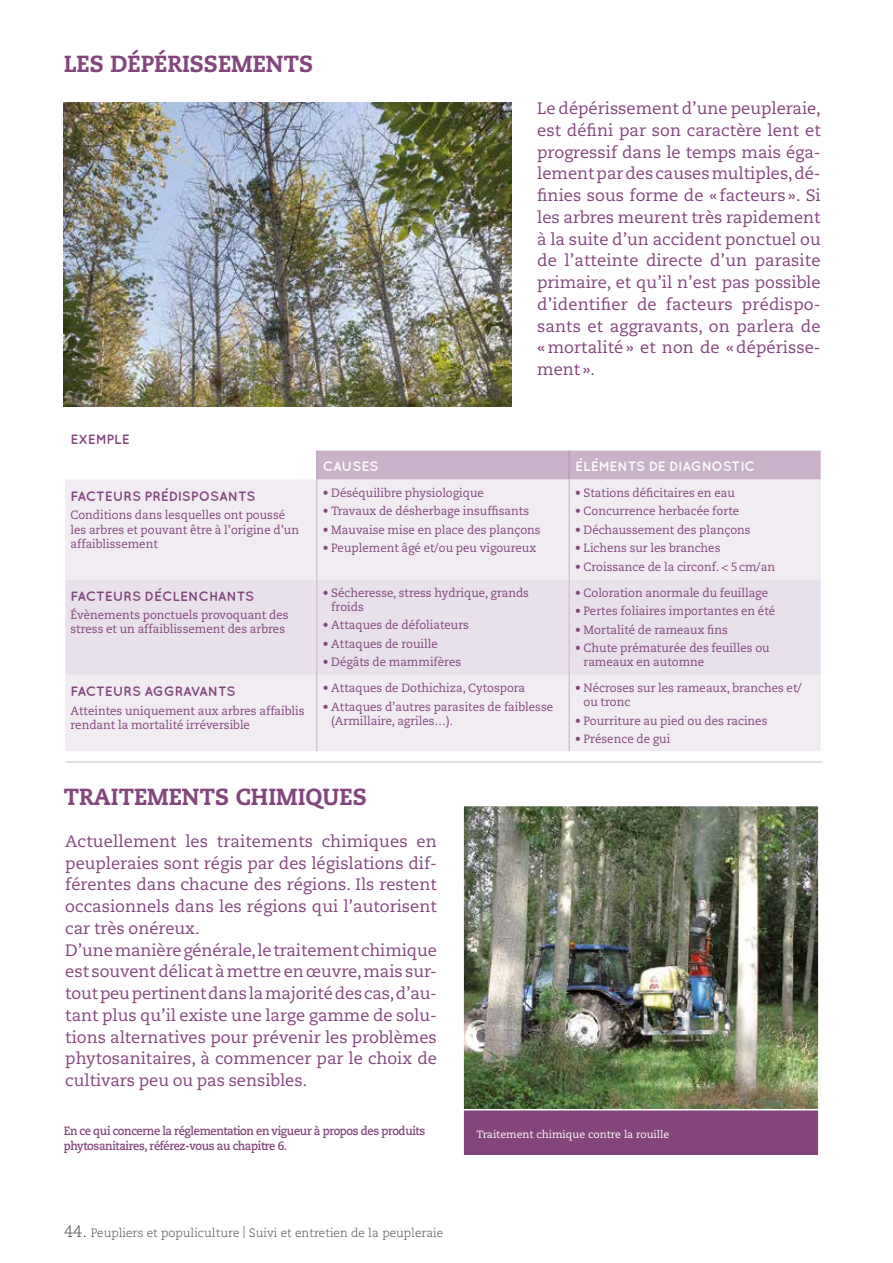
<style>
.page{position:relative;width:893px;height:1263px;background:#fff}
.page>*{position:absolute;margin:0;border:0;box-sizing:border-box;transform-origin:0 0}
.Titre_paragraphe{font:800 23.25px "Caecilia";color:#82467c;scale:.96 1}
.Titre_paragraphe-2{font:16.5px/21.8px "Caecilia";color:#82467c;text-align:justify}
.Body_Parasitaires{font:700 13.5px "Quicksand";color:#82467c}
.Body_Parasitaires-2{font:700 13.5px "Quicksand";letter-spacing:-.005em;color:#fff}
.Body_Parasitaires-3{font:12px/14.2px "Caecilia";color:#82467c;scale:.96 1}
.BODY_standard_01{font:700 12px "Caecilia";letter-spacing:-.03em;color:#82467c;scale:.93 1}
.t1{font:300 12px "Caecilia";color:#4a4a49}
.Légendes_photos{font:10.5px "Caecilia";color:#fff}
.s1{font-size:16.5px}
</style>
<div class="page">
<img style="left:64px;top:102px;width:448px;height:304px">
<div style="left:65px;top:480px;width:756px;height:271px;background:#f1ebf2"></div>
<div style="left:65px;top:579px;width:756px;height:96px;background:#e8e0ea"></div>
<hr style="left:317px;top:480px;width:1px;height:99px;background:#c9b2c9">
<hr style="left:569px;top:480px;width:1px;height:99px;background:#c9b2c9">
<hr style="left:317px;top:579px;width:1px;height:96px;background:#c9b2c9">
<hr style="left:569px;top:579px;width:1px;height:96px;background:#c9b2c9">
<hr style="left:317px;top:675px;width:1px;height:76px;background:#c9b2c9">
<hr style="left:569px;top:675px;width:1px;height:76px;background:#c9b2c9">
<svg style="left:317px;top:450px;width:504px;height:30px;background:#cab4ca"></svg>
<hr style="left:65px;top:762px;width:757px;height:1px;background:#cfbbd0">
<img style="left:463px;top:806px;width:356px;height:302px">
<svg style="left:463px;top:1108px;width:356px;height:47px;background:#864e80"></svg>
<p class="Titre_paragraphe" style="left:64px;top:50px;width:261px">LES DÉPÉRISSEMENTS</p>
<p class="Titre_paragraphe-2" style="left:537px;top:98px;width:285px">Le dépérissement d’une peupleraie, est défini par son caractère lent et progressif dans le temps mais éga&shy;lement par des causes multiples, dé&shy;finies sous forme de « facteurs ». Si les arbres meurent très rapidement à la suite d’un accident ponctuel ou de l’atteinte directe d’un parasite primaire, et qu’il n’est pas possible d’identifier de facteurs prédispo&shy;sants et aggravants, on parlera de «mortalité» et non de «dépérisse&shy;ment».</p>
<p class="Body_Parasitaires" style="left:71px;top:431px;width:61px">EXEMPLE</p>
<p class="Body_Parasitaires" style="left:71px;top:488px;width:187px">FACTEURS PRÉDISPOSANTS</p>
<p class="Body_Parasitaires-3" style="left:71px;top:508px;width:240px">Conditions dans lesquelles ont poussé les arbres et pouvant être à l’origine d’un affaiblissement</p>
<p class="Body_Parasitaires" style="left:71px;top:588px;width:185px">FACTEURS DÉCLENCHANTS</p>
<p class="Body_Parasitaires-3" style="left:71px;top:608px;width:229px">Évènements ponctuels provoquant des stress et un affaiblissement des arbres</p>
<p class="Body_Parasitaires" style="left:71px;top:683px;width:167px">FACTEURS AGGRAVANTS</p>
<p class="Body_Parasitaires-3" style="left:71px;top:704px;width:245px">Atteintes uniquement aux arbres affaiblis rendant la mortalité irréversible</p>
<p class="Body_Parasitaires-2" style="left:323px;top:458px;width:57px">CAUSES</p>
<p class="Body_Parasitaires-2" style="left:575px;top:458px;width:181px">ÉLÉMENTS DE DIAGNOSTIC</p>
<p class="Body_Parasitaires-3" style="left:323px;top:486px;width:169px">• Déséquilibre physiologique</p>
<p class="Body_Parasitaires-3" style="left:323px;top:504px;width:216px">• Travaux de désherbage insuffisants</p>
<p class="Body_Parasitaires-3" style="left:323px;top:523px;width:228px">• Mauvaise mise en place des plançons</p>
<p class="Body_Parasitaires-3" style="left:323px;top:541px;width:224px">• Peuplement âgé et/ou peu vigoureux</p>
<p class="Body_Parasitaires-3" style="left:331px;top:586px;width:207px;text-indent:-8px">• Sécheresse, stress hydrique, grands froids</p>
<p class="Body_Parasitaires-3" style="left:323px;top:618px;width:154px">• Attaques de défoliateurs</p>
<p class="Body_Parasitaires-3" style="left:323px;top:637px;width:121px">• Attaques de rouille</p>
<p class="Body_Parasitaires-3" style="left:323px;top:655px;width:146px">• Dégâts de mammifères</p>
<p class="Body_Parasitaires-3" style="left:323px;top:681px;width:212px">• Attaques de Dothichiza, Cytospora</p>
<p class="Body_Parasitaires-3" style="left:331px;top:700px;width:233px;text-indent:-8px">• Attaques d’autres parasites de faiblesse (Armillaire, agriles…).</p>
<p class="Body_Parasitaires-3" style="left:575px;top:486px;width:168px">• Stations déficitaires en eau</p>
<p class="Body_Parasitaires-3" style="left:575px;top:504px;width:172px">• Concurrence herbacée forte</p>
<p class="Body_Parasitaires-3" style="left:575px;top:523px;width:184px">• Déchaussement des plançons</p>
<p class="Body_Parasitaires-3" style="left:575px;top:541px;width:153px">• Lichens sur les branches</p>
<p class="Body_Parasitaires-3" style="left:575px;top:560px;width:210px">• Croissance de la circonf. &lt; 5cm/an</p>
<p class="Body_Parasitaires-3" style="left:575px;top:586px;width:203px">• Coloration anormale du feuillage</p>
<p class="Body_Parasitaires-3" style="left:575px;top:604px;width:210px">• Pertes foliaires importantes en été</p>
<p class="Body_Parasitaires-3" style="left:575px;top:623px;width:161px">• Mortalité de rameaux fins</p>
<p class="Body_Parasitaires-3" style="left:584px;top:641px;width:195px;text-indent:-8px">• Chute prématurée des feuilles ou rameaux en automne</p>
<p class="Body_Parasitaires-3" style="left:584px;top:681px;width:229px;text-indent:-8px">• Nécroses sur les rameaux, branches et/ ou tronc</p>
<p class="Body_Parasitaires-3" style="left:575px;top:714px;width:202px">• Pourriture au pied ou des racines</p>
<p class="Body_Parasitaires-3" style="left:575px;top:732px;width:101px">• Présence de gui</p>
<p class="Titre_paragraphe" style="left:64px;top:782px;width:317px">TRAITEMENTS CHIMIQUES</p>
<p class="Titre_paragraphe-2" style="left:65px;top:830px;width:373px">Actuellement les traitements chimiques en peupleraies sont régis par des législations dif&shy;férentes dans chacune des régions. Ils restent occasionnels dans les régions qui l’autorisent car très onéreux.</p>
<p class="Titre_paragraphe-2" style="left:65px;top:939px;width:373px">D’une manière générale, le traitement chimique est souvent délicat à mettre en œuvre, mais sur&shy;tout peu pertinent dans la majorité des cas, d’au&shy;tant plus qu’il existe une large gamme de solu&shy;tions alternatives pour prévenir les problèmes phytosanitaires, à commencer par le choix de cultivars peu ou pas sensibles.</p>
<p class="BODY_standard_01" style="left:64px;top:1124px;width:390px">En ce qui concerne la réglementation en vigueur à propos des produits</p>
<p class="Légendes_photos" style="left:477px;top:1128px;width:194px">Traitement chimique contre la rouille</p>
<p class="BODY_standard_01" style="left:64px;top:1139px;width:242px">phytosanitaires, référez-vous au chapitre 6.</p>
<p class="t1" style="left:64px;top:1226px;width:381px"><span class="s1">44.</span> Peupliers et populiculture | Suivi et entretien de la peupleraie</p>
</div>
